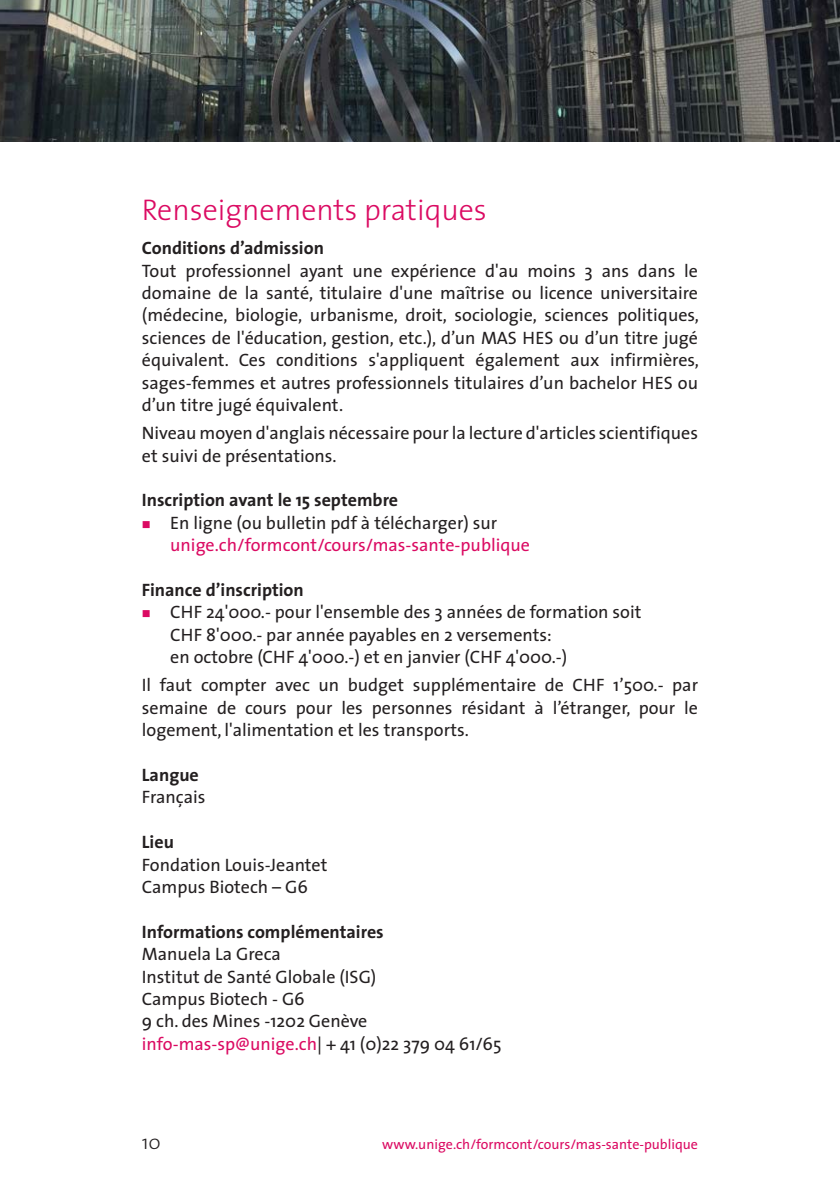
<style>
.page{position:relative;width:840px;height:1191px;background:#fff}
.page>*{position:absolute;margin:0;border:0;box-sizing:border-box;transform-origin:0 0}
.texte{font:300 30px "The Sans";color:#db0a62}
.t1{font:300 20px "The Sans";color:#231f20}
.retrait5{font:18px/22.4px "The Sans";color:#231f20;text-align:justify}
.texte-2{font:18px "The Sans";color:#231f20}
.texte-3{font:700 18px "The Sans";color:#231f20}
.retrait5-2{font:18px "The Sans";color:#db0a62}
.texte-4{font:18px "The Sans";color:#db0a62}
.retrait5-3{font:700 18px "The Sans";color:#231f20}
.t2{font:14px "The Sans";color:#db0a62}
.s1{color:#db0a62}
.s2{color:#231f20}
</style>
<div class="page">
<img style="left:0;top:0;width:839px;height:142px">
<p class="texte" style="left:142px;top:185px;width:346px">Renseignements pratiques</p>
<p class="texte-3" style="left:142px;top:233px;width:183px">Conditions d’admission</p>
<p class="retrait5" style="left:142px;top:259px;width:558px">Tout professionnel ayant une expérience d'au moins 3 ans dans le domaine de la santé, titulaire d'une maîtrise ou licence universitaire (médecine, biologie, urbanisme, droit, sociologie, sciences politiques, sciences de l'éducation, gestion, etc.), d’un MAS HES ou d’un titre jugé équivalent. Ces conditions s'appliquent également aux infirmières, sages-femmes et autres professionnels titulaires d’un bachelor HES ou d’un titre jugé équivalent.</p>
<p class="retrait5" style="left:142px;top:421px;width:557px">Niveau moyen d'anglais nécessaire pour la lecture d'articles scientifiques et suivi de présentations.</p>
<p class="texte-3" style="left:142px;top:485px;width:258px">Inscription avant le 15 septembre</p>
<p class="retrait5" style="left:142px;top:511px;width:356px"><span class="s1">■</span> En ligne (ou bulletin pdf à télécharger) sur</p>
<p class="retrait5-2" style="left:170px;top:530px;width:361px">unige.ch/formcont/cours/mas-sante-publique</p>
<p class="texte-3" style="left:142px;top:575px;width:163px">Finance d’inscription</p>
<p class="retrait5" style="left:142px;top:600px;width:500px"><span class="s1">■</span> CHF 24'000.- pour l'ensemble des 3 années de formation soit</p>
<p class="retrait5" style="left:170px;top:623px;width:383px">CHF 8'000.- par année payables en 2 versements:</p>
<p class="retrait5" style="left:170px;top:645px;width:398px">en octobre (CHF 4'000.-) et en janvier (CHF 4'000.-)</p>
<p class="retrait5" style="left:142px;top:673px;width:557px">Il faut compter avec un budget supplémentaire de CHF 1’500.- par semaine de cours pour les personnes résidant à l’étranger, pour le logement, l'alimentation et les transports.</p>
<p class="retrait5-3" style="left:142px;top:760px;width:58px">Langue</p>
<p class="retrait5" style="left:142px;top:785px;width:65px">Français</p>
<p class="texte-3" style="left:142px;top:827px;width:34px">Lieu</p>
<p class="texte-2" style="left:142px;top:849px;width:187px">Fondation Louis-Jeantet</p>
<p class="texte-2" style="left:142px;top:872px;width:167px">Campus Biotech – G6</p>
<p class="texte-3" style="left:142px;top:916px;width:243px">Informations complémentaires</p>
<p class="texte-2" style="left:142px;top:939px;width:140px">Manuela La Greca</p>
<p class="texte-2" style="left:142px;top:961px;width:236px">Institut de Santé Globale (ISG)</p>
<p class="texte-2" style="left:142px;top:984px;width:164px">Campus Biotech - G6</p>
<p class="texte-2" style="left:142px;top:1006px;width:227px">9 ch. des Mines -1202 Genève</p>
<p class="texte-4" style="left:142px;top:1028px;width:361px">info-mas-sp@unige.ch<span class="s2">| + 41 (0)22 379 04 61/65</span></p>
<p class="t1" style="left:142px;top:1125px;width:21px">10</p>
<p class="t2" style="left:382px;top:1132px;width:317px">www.unige.ch/formcont/cours/mas-sante-publique</p>
</div>
